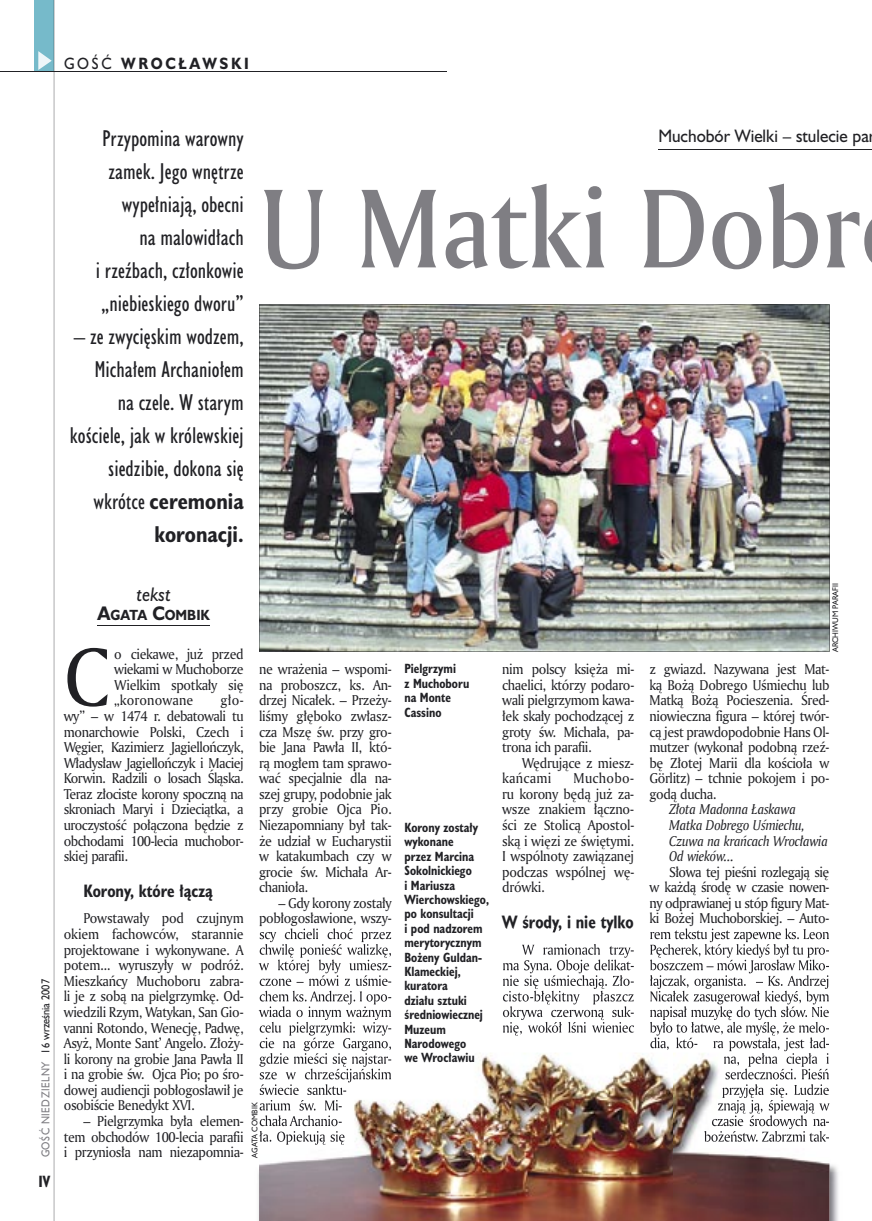
<style>
.page{position:relative;width:872px;height:1221px;background:#fff}
.page>*{position:absolute;margin:0;border:0;box-sizing:border-box;transform-origin:0 0}
.t1{font:108px "Amerigo Md PL";color:#7f7e83;scale:.9 1}
.t2{font:79.05px "Amerigo PL";color:#212125;scale:.94 1}
.t3{font:21px/33px "Humanst 521 Cn PL";color:#212125;text-align:right}
.t4{font:italic 18px "Humanst 521 PL";color:#212125;scale:.9 1}
.t5{font:700 16.5px "Humanst 521 Cn PL";color:#212125;scale:.94 1}
.t6{font:16.5px "Humanst 521 PL";color:#212125;scale:.94 1}
.t7{font:700 15px "Humanst 521 PL";letter-spacing:.2em;color:#212125;scale:.9 1}
.t8{font:700 15px "Humanst 521 Cn PL";color:#212125;scale:.94 1}
.t9{font:13.8px/15.6px "Amerigo PL";letter-spacing:-.03em;color:#212125;text-align:justify;scale:.94 1}
.t10{font:italic 13.8px/15.6px "Amerigo PL";letter-spacing:-.02em;color:#212125;scale:.94 1}
.t11{font:700 13.5px "Humanst 521 PL";color:#212125;scale:.9 1}
.t12{font:700 12.3px/14.4px "Humanst 521 Cn PL";color:#212125;scale:.94 1}
.t13{font:10.5px "Humanst 521 PL";letter-spacing:.05em;color:#7f7e83;scale:.9 1}
.t14{font:7.5px "Humanst 521 PL";color:#212125;scale:.94 1}
.s1{font-weight:400}
.s2{font-weight:700}
.s3{color:#212125}
.s4{font-size:18px}
</style>
<div class="page">
<div style="left:35px;top:0;width:19px;height:72px;background:#76baca"></div>
<svg style="left:38px;top:51px;width:14px;height:19px"></svg>
<hr style="left:54px;top:0;width:1px;height:1220px;background:#212125">
<hr style="left:0;top:72px;width:447px;height:1px;background:#212125">
<hr style="left:98px;top:625px;width:112px;height:1px;background:#212125">
<hr style="left:658px;top:149px;width:214px;height:1px;background:#212125">
<img style="left:259px;top:304px;width:570px;height:347px">
<img style="left:259px;top:932px;width:570px;height:288px">
<img style="left:260px;top:928px;width:132px;height:15px">
<img style="left:260px;top:943px;width:132px;height:14px">
<img style="left:259px;top:959px;width:132px;height:14px">
<img style="left:260px;top:975px;width:131px;height:10px">
<img style="left:260px;top:990px;width:131px;height:14px">
<img style="left:259px;top:1006px;width:133px;height:13px">
<img style="left:260px;top:1021px;width:131px;height:14px">
<img style="left:259px;top:1037px;width:133px;height:29px">
<img style="left:506px;top:928px;width:125px;height:4px">
<img style="left:522px;top:943px;width:112px;height:14px">
<img style="left:503px;top:959px;width:131px;height:14px">
<img style="left:503px;top:975px;width:131px;height:13px">
<img style="left:503px;top:990px;width:131px;height:14px">
<img style="left:503px;top:1006px;width:131px;height:15px">
<img style="left:503px;top:1021px;width:131px;height:14px">
<img style="left:650px;top:928px;width:179px;height:15px">
<img style="left:650px;top:943px;width:179px;height:14px">
<img style="left:650px;top:959px;width:179px;height:14px">
<img style="left:650px;top:975px;width:179px;height:13px">
<img style="left:650px;top:990px;width:179px;height:14px">
<img style="left:650px;top:1006px;width:179px;height:15px">
<img style="left:650px;top:1021px;width:179px;height:14px">
<img style="left:650px;top:1037px;width:47px;height:13px">
<img style="left:713px;top:1037px;width:116px;height:14px">
<img style="left:259px;top:1052px;width:132px;height:14px">
<img style="left:260px;top:1068px;width:132px;height:14px">
<img style="left:260px;top:1084px;width:86px;height:10px">
<img style="left:260px;top:1099px;width:82px;height:11px">
<img style="left:260px;top:1115px;width:82px;height:11px">
<img style="left:259px;top:1130px;width:86px;height:14px">
<img style="left:724px;top:1052px;width:105px;height:14px">
<img style="left:725px;top:1068px;width:104px;height:11px">
<img style="left:722px;top:1084px;width:107px;height:13px">
<img style="left:718px;top:1099px;width:111px;height:14px">
<img style="left:712px;top:1115px;width:117px;height:13px">
<img style="left:704px;top:1130px;width:125px;height:11px">
<p class="t7" style="left:64px;top:53px;width:207px"><span class="s1">GOŚĆ</span> WROCŁAWSKI</p>
<h3 class="t3" style="left:96px;top:121px;width:149px">Przypomina warowny zamek. Jego wnętrze wypełniają, obecni<br>na malowidłach<br>i rzeźbach, członkowie „niebieskiego dworu”</h3>
<h3 class="t3" style="left:70px;top:319px;width:175px">– ze zwycięskim wodzem,<br>Michałem Archaniołem<br>na czele. W starym kościele, jak w królewskiej siedzibie, dokona się wkrótce <span class="s2">ceremonia koronacji.</span></h3>
<p class="t6" style="left:658px;top:125px;width:225px">Muchobór Wielki – stulecie pa</p>
<h1 class="t1" style="left:260px;top:156px;width:668px">U Matki Dobr</h1>
<p class="t13" style="left:38px;top:1157px;width:199px;rotate:-90deg">GOŚĆ NIEDZIELNY <span class="s3">16 września 2007</span></p>
<p class="t8" style="left:38px;top:1170px;width:14px">IV</p>
<h3 class="t4" style="left:137px;top:581px;width:40px">tekst</h3>
<p class="t11" style="left:98px;top:605px;width:126px"><span class="s4">A</span>GATA <span class="s4">C</span>OMBIK</p>
<h2 class="t2" style="left:64px;top:624px;width:50px">C</h2>
<p class="t9" style="left:114px;top:645px;width:139px">o ciekawe, już przed wiekami w Muchoborze Wielkim spotkały się „koronowane</p>
<p class="t9" style="left:259px;top:661px;width:143px">ne wrażenia – wspomi&shy;na proboszcz, ks. An&shy;drzej Nicałek. – Przeży&shy;liśmy głęboko zwłasz&shy;cza Mszę św. przy gro&shy;bie Jana Pawła II, któ&shy;rą mogłem tam sprawo&shy;wać specjalnie dla na&shy;szej grupy, podobnie jak przy grobie Ojca Pio.<br>Niezapomniany był tak&shy;że udział w Eucharystii w katakumbach czy w grocie św. Michała Ar&shy;chanioła.</p>
<p class="t9" style="left:259px;top:894px;width:143px;text-align:right">– Gdy korony zostały pobłogosławione, wszy-</p>
<p class="t9" style="left:64px;top:692px;width:193px;text-indent:157px">gło&shy;wy” – w 1474 r. debatowali tu monarchowie Polski, Czech i Węgier, Kazimierz Jagiellończyk, Władysław Jagiellończyk i Maciej Korwin. Radzili o losach Śląska.<br>Teraz złociste korony spoczną na skroniach Maryi i Dzieciątka, a uroczystość połączona będzie z obchodami 100-lecia muchobor&shy;skiej parafii.</p>
<p class="t5" style="left:83px;top:879px;width:139px">Korony, które łączą</p>
<p class="t9" style="left:64px;top:910px;width:193px;text-indent:20px">Powstawały pod czujnym okiem fachowców, starannie projektowane i wykonywane. A potem... wyruszyły w podróż.<br>Mieszkańcy Muchoboru zabra&shy;li je z sobą na pielgrzymkę. Od&shy;wiedzili Rzym, Watykan, San Gio&shy;vanni Rotondo, Wenecję, Padwę, Asyż, Monte Sant’ Angelo. Złoży&shy;li korony na grobie Jana Pawła II i na grobie św. Ojca Pio; po śro&shy;dowej audiencji pobłogosławił je osobiście Benedykt XVI.</p>
<p class="t9" style="left:64px;top:1112px;width:193px;text-indent:20px">– Pielgrzymka była elemen&shy;tem obchodów 100-lecia parafii i przyniosła nam niezapomnia-</p>
<p class="t14" style="left:249px;top:1157px;width:60px;rotate:-90deg">AGATA COMBIK</p>
<p class="t12" style="left:404px;top:661px;width:71px">Pielgrzymi<br>z Muchoboru na Monte<br>Cassino</p>
<p class="t12" style="left:404px;top:819px;width:92px">Korony zostały wykonane<br>przez Marcina<br>Sokolnickiego<br>i Mariusza<br>Wierchowskiego, po konsultacji<br>i pod nadzorem merytorycznym<br>Bożeny Guldan-<br>Klameckiej, kuratora<br>działu sztuki średniowiecznej<br>Muzeum<br>Narodowego<br>we Wrocławiu</p>
<p class="t9" style="left:502px;top:661px;width:142px">nim polscy księża mi&shy;chaelici, którzy podaro&shy;wali pielgrzymom kawa&shy;łek skały pochodzącej z groty św. Michała, pa&shy;trona ich parafii.</p>
<p class="t9" style="left:502px;top:754px;width:142px;text-indent:20px">Wędrujące z miesz&shy;kańcami</p>
<p class="t9" style="left:502px;top:770px;width:142px;text-indent:71px">Muchobo&shy;ru korony będą już za&shy;wsze znakiem łączno&shy;ści ze Stolicą Apostol&shy;ską i więzi ze świętymi.<br>I wspólnoty zawiązanej podczas wspólnej wę&shy;drówki.</p>
<p class="t5" style="left:502px;top:910px;width:141px">W środy, i nie tylko</p>
<p class="t14" style="left:830px;top:652px;width:75px;rotate:-90deg">ARCHIWUM PARAFII</p>
<p class="t9" style="left:649px;top:661px;width:193px">z gwiazd. Nazywana jest Mat&shy;ką Bożą Dobrego Uśmiechu lub Matką Bożą Pocieszenia. Śred&shy;niowieczna figura – której twór&shy;cą jest prawdopodobnie Hans Ol&shy;mutzer (wykonał podobną rzeź&shy;bę Złotej Marii dla kościoła w Görlitz) – tchnie pokojem i po&shy;godą ducha.</p>
<p class="t10" style="left:669px;top:801px;width:170px">Złota Madonna Łaskawa<br>Matka Dobrego Uśmiechu,<br>Czuwa na krańcach Wrocławia<br>Od wieków...</p>
<p class="t9" style="left:649px;top:863px;width:193px;text-indent:20px">Słowa tej pieśni rozlegają się w każdą środę w czasie nowen&shy;ny odprawianej u stóp figury Mat&shy;ki Bożej Muchoborskiej. – Auto-</p>
</div>
